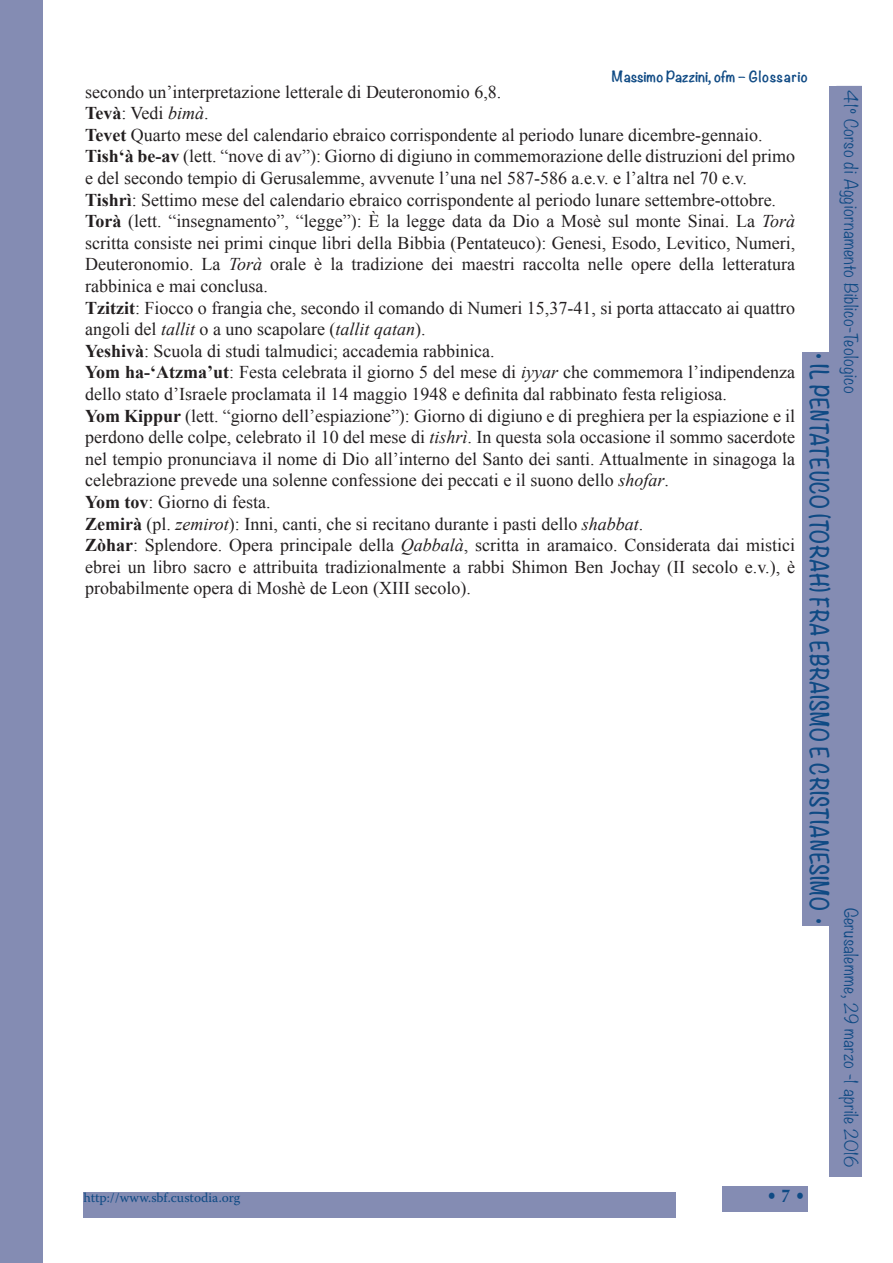
<style>
.page{position:relative;width:893px;height:1263px;background:#fff}
.page>*{position:absolute;margin:0;border:0;box-sizing:border-box;transform-origin:0 0}
.t1{font:700 22.5px "Noteworthy";letter-spacing:.025em;color:#0f4a84;scale:.8 1}
.t2{font:700 18.15px "Optima";color:#0f4a84;scale:.91 1}
.t3{font:18px/21.6px "Times New Roman";color:#231f20}
.t4{font:300 16.5px "Noteworthy";letter-spacing:.025em;color:#0f4a84}
.t5{font:700 13.5px "Noteworthy";letter-spacing:.01em;color:#0f4a84}
.t6{font:13.5px "Warnock Pro";color:#0f4a84}
.s1{font-weight:700}
.s2{font-style:italic}
</style>
<div class="page">
<div style="left:0;top:0;width:43px;height:1263px;background:#848cb3"></div>
<div style="left:83px;top:1192px;width:593px;height:25px;background:#848cb3"></div>
<div style="left:722px;top:1186px;width:85px;height:26px;background:#848cb3"></div>
<div style="left:830px;top:86px;width:32px;height:1090px;background:#848cb3"></div>
<div style="left:803px;top:352px;width:36px;height:573px;background:#848cb3"></div>
<p class="t5" style="left:612px;top:64px;width:198px">Massimo Pazzini, ofm – Glossario</p>
<p class="t3" style="left:85px;top:80px;width:418px">secondo un’interpretazione letterale di Deuteronomio 6,8.</p>
<p class="t3" style="left:85px;top:102px;width:125px"><span class="s1">Tevà</span>: Vedi <span class="s2">bimà</span>.</p>
<p class="t3" style="left:85px;top:124px;width:679px"><span class="s1">Tevet</span> Quarto mese del calendario ebraico corrispondente al periodo lunare dicembre-gennaio.</p>
<p class="t3" style="left:85px;top:145px;width:712px"><span class="s1">Tish‘à be-av</span> (lett. “nove di av”): Giorno di digiuno in commemorazione delle distruzioni del primo e del secondo tempio di Gerusalemme, avvenute l’una nel 587-586 a.e.v. e l’altra nel 70 e.v.</p>
<p class="t3" style="left:85px;top:188px;width:693px"><span class="s1">Tishrì</span>: Settimo mese del calendario ebraico corrispondente al periodo lunare settembre-ottobre.</p>
<p class="t3" style="left:85px;top:210px;width:712px;text-align:justify"><span class="s1">Torà</span> (lett. “insegnamento”, “legge”): È la legge data da Dio a Mosè sul monte Sinai. La <span class="s2">Torà </span>scritta consiste nei primi cinque libri della Bibbia (Pentateuco): Genesi, Esodo, Levitico, Numeri, Deuteronomio. La <span class="s2">Torà</span> orale è la tradizione dei maestri raccolta nelle opere della letteratura rabbinica e mai conclusa.</p>
<p class="t3" style="left:85px;top:296px;width:712px"><span class="s1">Tzitzit</span>: Fiocco o frangia che, secondo il comando di Numeri 15,37-41, si porta attaccato ai quattro angoli del <span class="s2">tallit</span> o a uno scapolare (<span class="s2">tallit qatan</span>).</p>
<p class="t3" style="left:85px;top:340px;width:411px"><span class="s1">Yeshivà</span>: Scuola di studi talmudici; accademia rabbinica.</p>
<p class="t3" style="left:85px;top:361px;width:712px"><span class="s1">Yom ha-‘Atzma’ut</span>: Festa celebrata il giorno 5 del mese di <span class="s2">iyyar</span> che commemora l’indipendenza dello stato d’Israele proclamata il 14 maggio 1948 e definita dal rabbinato festa religiosa.</p>
<p class="t3" style="left:85px;top:404px;width:712px;text-align:justify"><span class="s1">Yom Kippur</span> (lett. “giorno dell’espiazione”): Giorno di digiuno e di preghiera per la espiazione e il perdono delle colpe, celebrato il 10 del mese di <span class="s2">tishrì</span>. In questa sola occasione il sommo sacerdote nel tempio pronunciava il nome di Dio all’interno del Santo dei santi. Attualmente in sinagoga la celebrazione prevede una solenne confessione dei peccati e il suono dello <span class="s2">shofar</span>.</p>
<p class="t3" style="left:85px;top:491px;width:187px"><span class="s1">Yom tov</span>: Giorno di festa.</p>
<p class="t3" style="left:85px;top:512px;width:560px"><span class="s1">Zemirà</span> (pl. <span class="s2">zemirot</span>): Inni, canti, che si recitano durante i pasti dello <span class="s2">shabbat</span>.</p>
<p class="t3" style="left:85px;top:534px;width:712px;text-align:justify"><span class="s1">Zòhar</span>: Splendore. Opera principale della <span class="s2">Qabbalà</span>, scritta in aramaico. Considerata dai mistici ebrei un libro sacro e attribuita tradizionalmente a rabbi Shimon Ben Jochay (II secolo e.v.), è probabilmente opera di Moshè de Leon (XIII secolo).</p>
<p class="t4" style="left:865px;top:90px;width:305px;rotate:90deg">41º Corso di Aggiornamento Biblico-Teologico</p>
<p class="t1" style="left:839px;top:353px;width:715px;rotate:90deg">• IL PENTATEUCO (TORAH) FRA EBRAISMO E CRISTIANESIMO •</p>
<p class="t4" style="left:865px;top:908px;width:261px;rotate:90deg">Gerusalemme, 29 marzo -1 aprile 2016</p>
<p class="t6" style="left:83px;top:1189px;width:158px">http://www.sbf.custodia.org</p>
<p class="t2" style="left:767px;top:1185px;width:44px">• 7 •</p>
</div>
